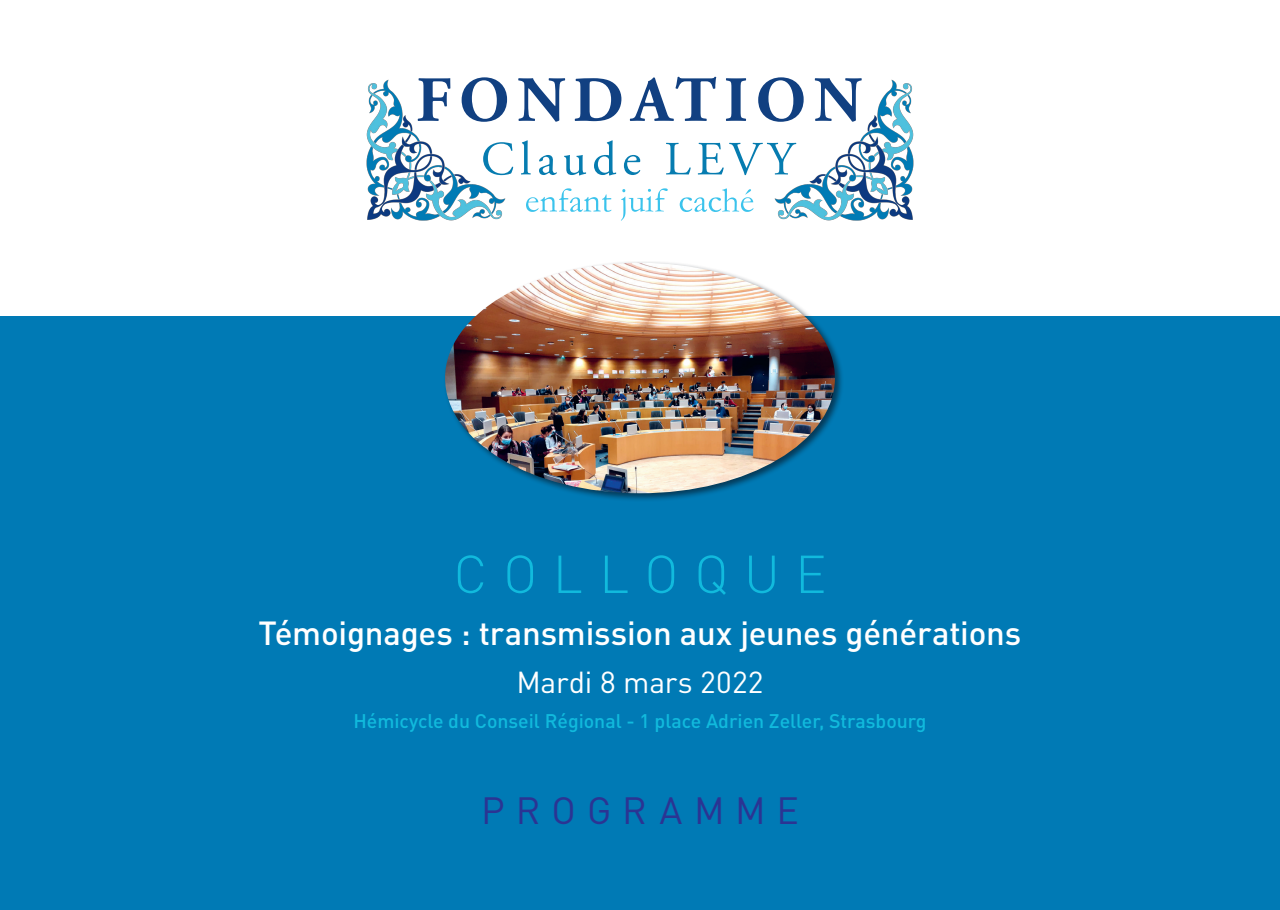
<style>
.page{position:relative;width:1280px;height:910px;background:#fff}
.page>*{position:absolute;margin:0;border:0;box-sizing:border-box;transform-origin:0 0}
.t1{font:300 52.5px "DIN Pro";letter-spacing:.295em;color:#11badd}
.t2{font:37.5px "DIN Pro";letter-spacing:.295em;color:#2b3493}
.t3{font:500 33px "DIN Pro";letter-spacing:-.005em;color:#fff}
.t4{font:30px "DIN Pro";color:#fff}
.t5{font:500 19.5px "DIN Pro";color:#11badd}
</style>
<div class="page">
<div style="left:0;top:317px;width:1280px;height:593px;background:#007ab5"></div>
<svg style="left:526px;top:188px;width:85px;height:24px"></svg>
<svg style="left:621px;top:188px;width:47px;height:33px"></svg>
<svg style="left:680px;top:188px;width:73px;height:24px"></svg>
<svg style="left:418px;top:78px;width:32px;height:2px"></svg>
<svg style="left:473px;top:77px;width:23px;height:3px"></svg>
<svg style="left:518px;top:78px;width:47px;height:44px"></svg>
<svg style="left:575px;top:78px;width:46px;height:43px"></svg>
<svg style="left:630px;top:77px;width:86px;height:44px"></svg>
<svg style="left:726px;top:78px;width:20px;height:43px"></svg>
<svg style="left:758px;top:77px;width:35px;height:44px"></svg>
<svg style="left:815px;top:78px;width:47px;height:2px"></svg>
<svg style="left:507px;top:142px;width:6px;height:33px"></svg>
<svg style="left:521px;top:140px;width:10px;height:34px"></svg>
<svg style="left:539px;top:155px;width:18px;height:20px"></svg>
<svg style="left:564px;top:155px;width:22px;height:20px"></svg>
<svg style="left:594px;top:140px;width:22px;height:35px"></svg>
<svg style="left:624px;top:155px;width:16px;height:20px"></svg>
<svg style="left:666px;top:143px;width:25px;height:31px"></svg>
<svg style="left:698px;top:143px;width:75px;height:32px"></svg>
<img style="left:367px;top:80px;width:140px;height:140px">
<img style="left:773px;top:80px;width:140px;height:140px">
<div style="left:443px;top:261px;width:401px;height:242px;background:#08111d;opacity:.6"></div>
<img style="left:445px;top:263px;width:390px;height:230px">
<p class="t1" style="left:453px;top:538px;width:375px">COLLOQUE</p>
<p class="t3" style="left:259px;top:610px;width:764px">Témoignages : transmission aux jeunes générations</p>
<p class="t4" style="left:516px;top:662px;width:249px">Mardi 8 mars 2022</p>
<p class="t5" style="left:353px;top:708px;width:575px">Hémicycle du Conseil Régional - 1 place Adrien Zeller, Strasbourg</p>
<p class="t2" style="left:481px;top:785px;width:319px">PROGRAMME</p>
</div>
